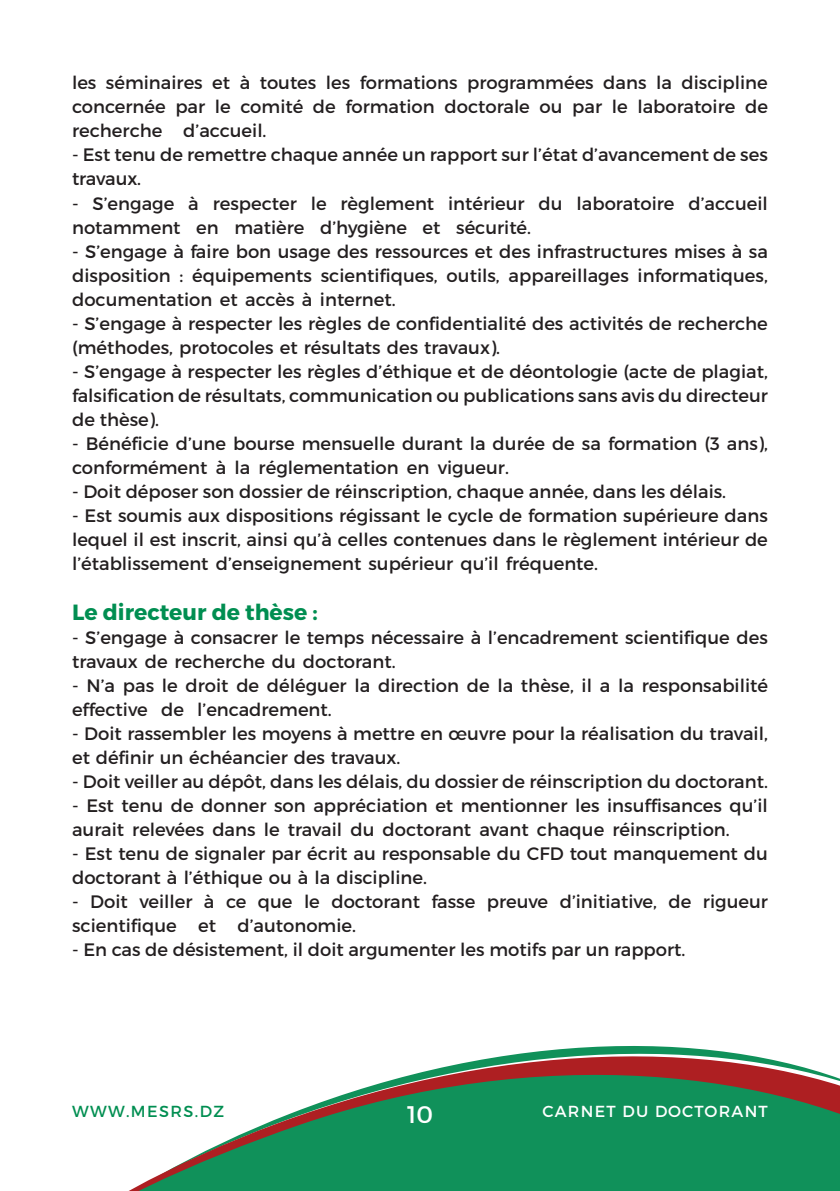
<style>
.page{position:relative;width:840px;height:1191px;background:#fff}
.page>*{position:absolute;margin:0;border:0;box-sizing:border-box;transform-origin:0 0}
.t1{font:24px "Montserrat";color:#fff}
.Paragraph_Style_2{font:700 22px "Montserrat";color:#008e51}
.t2{font:18px/24px "Montserrat";color:#231f20}
.t3{font:16px "Montserrat";letter-spacing:.08em;color:#fff}
.t4{font:16px "Montserrat";letter-spacing:.09em;color:#008e51}
</style>
<div class="page">
<svg style="left:129px;top:1046px;width:710px;height:145px;fill:#10915a"></svg>
<p class="t2" style="left:72px;top:71px;width:26px">les</p>
<p class="t2" style="left:106px;top:71px;width:98px">séminaires</p>
<p class="t2" style="left:212px;top:71px;width:19px">et</p>
<p class="t2" style="left:239px;top:71px;width:12px">à</p>
<p class="t2" style="left:259px;top:71px;width:58px">toutes</p>
<p class="t2" style="left:325px;top:71px;width:26px">les</p>
<p class="t2" style="left:359px;top:71px;width:99px">formations</p>
<p class="t2" style="left:467px;top:71px;width:128px">programmées</p>
<p class="t2" style="left:603px;top:71px;width:45px">dans</p>
<p class="t2" style="left:655px;top:71px;width:17px">la</p>
<p class="t2" style="left:681px;top:71px;width:88px">discipline</p>
<p class="t2" style="left:72px;top:95px;width:95px">concernée</p>
<p class="t2" style="left:175px;top:95px;width:31px">par</p>
<p class="t2" style="left:215px;top:95px;width:17px">le</p>
<p class="t2" style="left:240px;top:95px;width:64px">comité</p>
<p class="t2" style="left:313px;top:95px;width:24px">de</p>
<p class="t2" style="left:345px;top:95px;width:91px">formation</p>
<p class="t2" style="left:444px;top:95px;width:87px">doctorale</p>
<p class="t2" style="left:539px;top:95px;width:25px">ou</p>
<p class="t2" style="left:572px;top:95px;width:31px">par</p>
<p class="t2" style="left:611px;top:95px;width:17px">le</p>
<p class="t2" style="left:637px;top:95px;width:99px">laboratoire</p>
<p class="t2" style="left:744px;top:95px;width:24px">de</p>
<p class="t2" style="left:183px;top:119px;width:85px">d’accueil.</p>
<p class="t2" style="left:72px;top:119px;width:92px">recherche</p>
<p class="t2" style="left:72px;top:143px;width:696px">- Est tenu de remettre chaque année un rapport sur ’l état d’avancement de ses travaux.</p>
<p class="t2" style="left:688px;top:191px;width:81px">d’accueil</p>
<p class="t2" style="left:188px;top:191px;width:12px">à</p>
<p class="t2" style="left:340px;top:191px;width:95px">règlement</p>
<p class="t2" style="left:448px;top:191px;width:78px">intérieur</p>
<p class="t2" style="left:576px;top:191px;width:99px">laboratoire</p>
<p class="t2" style="left:310px;top:191px;width:17px">le</p>
<p class="t2" style="left:538px;top:191px;width:26px">du</p>
<p class="t2" style="left:92px;top:191px;width:83px">S’engage</p>
<p class="t2" style="left:212px;top:191px;width:86px">respecter</p>
<p class="t2" style="left:72px;top:191px;width:8px">-</p>
<p class="t2" style="left:234px;top:215px;width:72px">matière</p>
<p class="t2" style="left:320px;top:215px;width:88px">d’hygiène</p>
<p class="t2" style="left:456px;top:215px;width:76px">sécurité.</p>
<p class="t2" style="left:72px;top:215px;width:110px">notamment</p>
<p class="t2" style="left:72px;top:239px;width:697px;text-align:right">S- ’engage à faire bon usage des ressources et des infrastructures mises à sa informatiques,</p>
<p class="t2" style="left:422px;top:215px;width:19px">et</p>
<p class="t2" style="left:196px;top:215px;width:24px">en</p>
<p class="t2" style="left:192px;top:263px;width:121px">équipements</p>
<p class="t2" style="left:72px;top:263px;width:325px">disposition<br>documentation et accès à internet.</p>
<p class="t2" style="left:72px;top:311px;width:697px">S- ’engage à respecter les règles de confidentialité des activités de recherche (méthodes, protocoles et résultats des travaux .(</p>
<p class="t2" style="left:72px;top:359px;width:697px;text-align:justify">S- ’engage à respecter les règles d’éthique et de déontologie (acte de plagiat, falsification de résultats, communication ou publications sans avis du directeur de thèse .(</p>
<p class="t2" style="left:437px;top:431px;width:331px;text-indent:-365px">- Bénéficie d’une bourse mensuelle durant la durée de sa formation (3 ans ,( vigueur.</p>
<p class="t2" style="left:320px;top:263px;width:118px">scientifiques,</p>
<p class="t2" style="left:446px;top:263px;width:55px">outils,</p>
<p class="t2" style="left:508px;top:263px;width:122px">appareillages</p>
<p class="t2" style="left:179px;top:263px;width:5px">:</p>
<p class="t2" style="left:215px;top:455px;width:12px">à</p>
<p class="t2" style="left:72px;top:455px;width:137px">conformément</p>
<p class="t2" style="left:72px;top:479px;width:655px">- Doit déposer son dossier de réinscription, chaque année, dans les délais.</p>
<p class="t2" style="left:72px;top:503px;width:697px;text-align:justify">- Est soumis aux dispositions régissant le cycle de formation supérieure dans lequel il est inscrit, ainsi qu à’ celles contenues dans le règlement intérieur de ’l établissement d’enseignement supérieur qu i l’ fréquente.</p>
<p class="Paragraph_Style_2" style="left:72px;top:598px;width:247px">Le directeur de thèse :</p>
<p class="t2" style="left:72px;top:625px;width:696px">S- ’engage à consacrer le temps nécessaire ’là encadrement scientifique des travaux de recherche du doctorant.</p>
<p class="t2" style="left:197px;top:673px;width:572px;text-indent:-125px">N- a’ pas le droit de déléguer la direction de la thèse, ail la responsabilité ’l encadrement.</p>
<p class="t2" style="left:258px;top:455px;width:141px">réglementation</p>
<p class="t2" style="left:234px;top:455px;width:17px">la</p>
<p class="t2" style="left:406px;top:455px;width:24px">en</p>
<p class="t2" style="left:72px;top:697px;width:77px">effective</p>
<p class="t2" style="left:72px;top:721px;width:697px">- Doit rassembler les moyens à mettre en œuvre pour la réalisation du travail, et définir un échéancier des travaux.</p>
<p class="t2" style="left:72px;top:769px;width:697px">- Doit veiller au dépôt, dans les délais, du dossier de réinscription du doctorant.</p>
<p class="t2" style="left:350px;top:793px;width:419px;text-indent:-278px">- Est tenu de donner son appréciation et mentionner les insuffisances qu i l’ du doctorant avant chaque réinscription.</p>
<p class="t2" style="left:161px;top:697px;width:24px">de</p>
<p class="t2" style="left:132px;top:817px;width:149px">relevées dans le</p>
<p class="t2" style="left:72px;top:817px;width:54px">aurait</p>
<p class="t2" style="left:72px;top:841px;width:697px">- Est tenu de signaler par écrit au responsable du CFD tout manquement du doctorant ’là éthique ou à la discipline.</p>
<p class="t2" style="left:702px;top:889px;width:66px">rigueur</p>
<p class="t2" style="left:287px;top:817px;width:56px">travail</p>
<p class="t2" style="left:204px;top:889px;width:12px">à</p>
<p class="t2" style="left:90px;top:889px;width:39px">Doit</p>
<p class="t2" style="left:139px;top:889px;width:55px">veiller</p>
<p class="t2" style="left:559px;top:889px;width:99px">d’initiative,</p>
<p class="t2" style="left:431px;top:889px;width:45px">fasse</p>
<p class="t2" style="left:304px;top:889px;width:17px">le</p>
<p class="t2" style="left:331px;top:889px;width:90px">doctorant</p>
<p class="t2" style="left:668px;top:889px;width:24px">de</p>
<p class="t2" style="left:258px;top:889px;width:36px">que</p>
<p class="t2" style="left:226px;top:889px;width:22px">ce</p>
<p class="t2" style="left:486px;top:889px;width:63px">preuve</p>
<p class="t2" style="left:72px;top:889px;width:8px">-</p>
<p class="t2" style="left:72px;top:913px;width:106px">scientifique</p>
<p class="t2" style="left:72px;top:937px;width:614px">- En cas de désistement il, doit argumenter les motifs par un rapport.</p>
<p class="t2" style="left:237px;top:913px;width:120px">d’autonomie.</p>
<p class="t2" style="left:198px;top:913px;width:19px">et</p>
<p class="t4" style="left:72px;top:1101px;width:153px">WWW.MESRS.DZ</p>
<h1 class="t1" style="left:407px;top:1099px;width:27px">10</h1>
<p class="t3" style="left:542px;top:1101px;width:227px">CARNET DU DOCTORANT</p>
</div>
